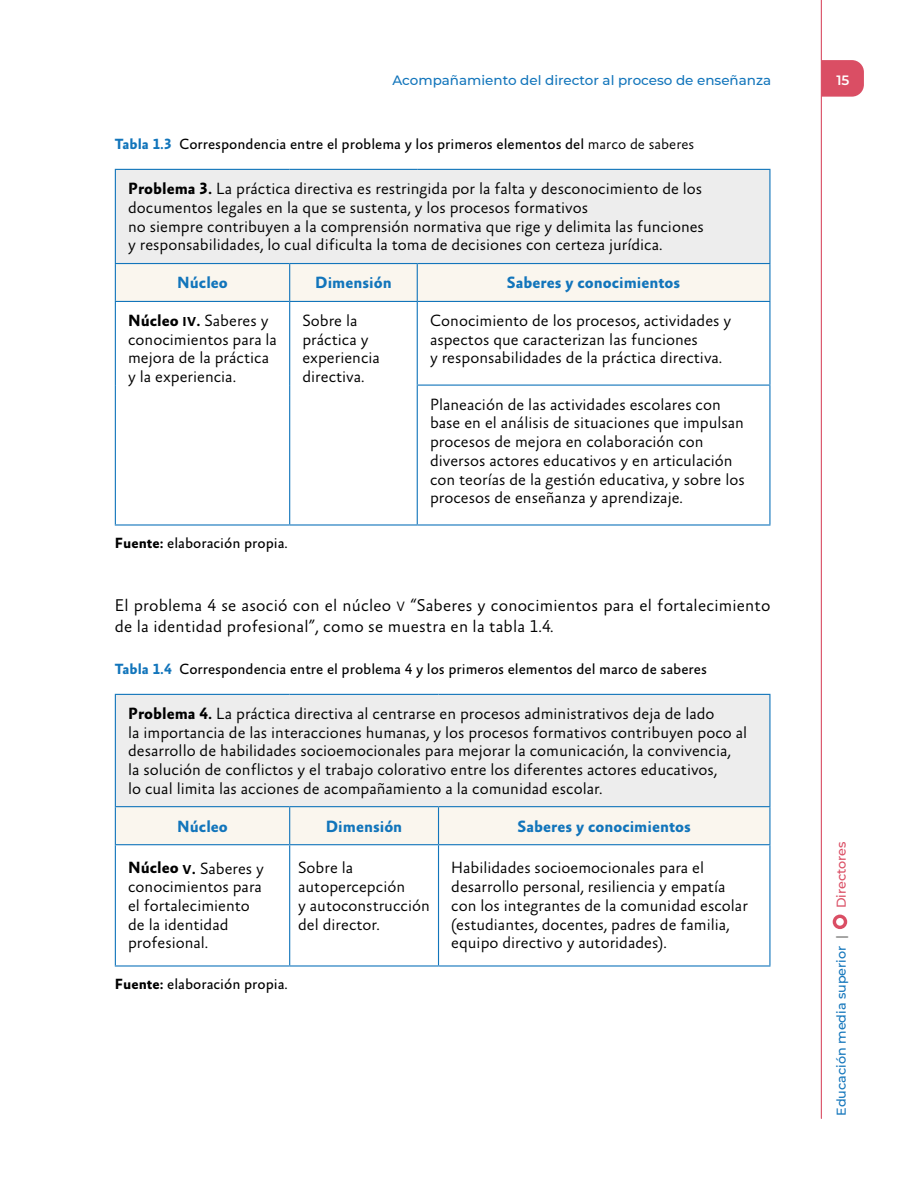
<style>
.page{position:relative;width:918px;height:1188px;background:#fff}
.page>*{position:absolute;margin:0;border:0;box-sizing:border-box;transform-origin:0 0}
.t1{font:300 17.25px/21px "Absara Sans TF";letter-spacing:.01em;color:#000}
.t2{font:300 16.5px/18.8px "Absara Sans TF";color:#000}
.t3{font:700 16.5px "Absara Sans TF";color:#1275bb}
.t4{font:15px "Absara Sans TF";color:#000}
.t5{font:500 13.5px "Montserrat";color:#1275bb}
.t6{font:600 13.5px "Montserrat";color:#fff}
.t7{font:500 12.75px "Montserrat";color:#1275bb}
.t8{font:500 12.75px "Montserrat";color:#da4e64}
.s1{font-weight:700;color:#1275bb}
.s2{font-weight:300}
.s3{font-weight:700}
.s4{font-weight:700;font-size:13.2px}
.s5{font-size:13.8px}
.s6{font-style:italic}
.s7{font-weight:700;color:#9d9d9c}
</style>
<div class="page">
<hr style="left:821px;top:0;width:1px;height:1118px;background:#da4e64">
<svg style="left:822px;top:60px;width:42px;height:37px;background:#db576c"></svg>
<svg style="left:833px;top:915px;width:14px;height:14px"></svg>
<div style="left:115px;top:169px;width:655px;height:95px;background:#ededed"></div>
<div style="left:116px;top:264px;width:653px;height:37px;background:#faf6ee"></div>
<hr style="left:115px;top:264px;width:1px;height:37px;background:#1275bb">
<hr style="left:289px;top:264px;width:1px;height:37px;background:#1275bb">
<hr style="left:417px;top:264px;width:1px;height:37px;background:#1275bb">
<hr style="left:769px;top:264px;width:1px;height:37px;background:#1275bb">
<hr style="left:115px;top:301px;width:175px;height:1px;background:#1275bb">
<hr style="left:115px;top:302px;width:1px;height:83px;background:#1275bb">
<hr style="left:290px;top:301px;width:127px;height:1px;background:#1275bb">
<hr style="left:289px;top:302px;width:1px;height:83px;background:#1275bb">
<hr style="left:417px;top:301px;width:353px;height:1px;background:#1275bb">
<hr style="left:417px;top:302px;width:1px;height:83px;background:#1275bb">
<hr style="left:769px;top:302px;width:1px;height:83px;background:#1275bb">
<hr style="left:115px;top:385px;width:1px;height:139px;background:#1275bb">
<hr style="left:289px;top:385px;width:1px;height:139px;background:#1275bb">
<hr style="left:417px;top:385px;width:353px;height:1px;background:#1275bb">
<hr style="left:417px;top:386px;width:1px;height:138px;background:#1275bb">
<hr style="left:769px;top:386px;width:1px;height:138px;background:#1275bb">
<hr style="left:115px;top:524px;width:175px;height:2px;background:#1275bb">
<hr style="left:290px;top:524px;width:127px;height:2px;background:#1275bb">
<hr style="left:417px;top:524px;width:353px;height:2px;background:#1275bb">
<hr style="left:115px;top:169px;width:175px;height:1px;background:#1275bb">
<hr style="left:115px;top:170px;width:1px;height:93px;background:#1275bb">
<hr style="left:290px;top:169px;width:127px;height:1px;background:#1275bb">
<hr style="left:417px;top:169px;width:353px;height:1px;background:#1275bb">
<hr style="left:769px;top:170px;width:1px;height:93px;background:#1275bb">
<hr style="left:115px;top:263px;width:175px;height:1px;background:#1275bb">
<hr style="left:290px;top:263px;width:127px;height:1px;background:#1275bb">
<hr style="left:417px;top:263px;width:353px;height:1px;background:#1275bb">
<div style="left:115px;top:694px;width:655px;height:113px;background:#ededed"></div>
<div style="left:116px;top:807px;width:653px;height:37px;background:#faf6ee"></div>
<hr style="left:115px;top:807px;width:1px;height:37px;background:#1275bb">
<hr style="left:289px;top:807px;width:1px;height:37px;background:#1275bb">
<hr style="left:438px;top:807px;width:1px;height:37px;background:#1275bb">
<hr style="left:769px;top:807px;width:1px;height:37px;background:#1275bb">
<hr style="left:115px;top:844px;width:175px;height:1px;background:#1275bb">
<hr style="left:115px;top:845px;width:1px;height:120px;background:#1275bb">
<hr style="left:290px;top:844px;width:149px;height:1px;background:#1275bb">
<hr style="left:289px;top:845px;width:1px;height:120px;background:#1275bb">
<hr style="left:439px;top:844px;width:331px;height:1px;background:#1275bb">
<hr style="left:438px;top:845px;width:1px;height:120px;background:#1275bb">
<hr style="left:769px;top:845px;width:1px;height:120px;background:#1275bb">
<hr style="left:115px;top:965px;width:175px;height:2px;background:#1275bb">
<hr style="left:290px;top:965px;width:149px;height:2px;background:#1275bb">
<hr style="left:439px;top:965px;width:331px;height:2px;background:#1275bb">
<hr style="left:115px;top:694px;width:175px;height:1px;background:#1275bb">
<hr style="left:115px;top:695px;width:1px;height:111px;background:#1275bb">
<hr style="left:290px;top:694px;width:149px;height:1px;background:#1275bb">
<hr style="left:439px;top:694px;width:331px;height:1px;background:#1275bb">
<hr style="left:769px;top:695px;width:1px;height:111px;background:#1275bb">
<hr style="left:115px;top:806px;width:175px;height:1px;background:#1275bb">
<hr style="left:290px;top:806px;width:149px;height:1px;background:#1275bb">
<hr style="left:439px;top:806px;width:331px;height:1px;background:#1275bb">
<p class="t5" style="left:392px;top:71px;width:380px">Acompañamiento del director al proceso de enseñanza</p>
<p class="t4" style="left:115px;top:136px;width:581px"><span class="s1">Tabla 1.3</span> Correspondencia entre el problema y los primeros elementos del <span class="s2">marco de saberes</span></p>
<p class="t2" style="left:128px;top:180px;width:577px"><span class="s3">Problema 3.</span> La práctica directiva es restringida por la falta y desconocimiento de los documentos legales en la que se sustenta, y los procesos formativos<br>no siempre contribuyen a la comprensión normativa que rige y delimita las funciones y responsabilidades, lo cual dificulta la toma de decisiones con certeza jurídica.</p>
<p class="t3" style="left:177px;top:274px;width:52px">Núcleo</p>
<p class="t3" style="left:315px;top:274px;width:78px">Dimensión</p>
<p class="t3" style="left:507px;top:274px;width:175px">Saberes y conocimientos</p>
<p class="t2" style="left:128px;top:312px;width:150px"><span class="s3">Núcleo</span> <span class="s4">IV</span><span class="s3">.</span> Saberes y conocimientos para la mejora de la práctica y la experiencia.</p>
<p class="t2" style="left:302px;top:312px;width:79px">Sobre la práctica y experiencia directiva.</p>
<p class="t2" style="left:430px;top:312px;width:303px">Conocimiento de los procesos, actividades y aspectos que caracterizan las funciones<br>y responsabilidades de la práctica directiva.</p>
<p class="t2" style="left:430px;top:395px;width:316px">Planeación de las actividades escolares con base en el análisis de situaciones que impulsan procesos de mejora en colaboración con diversos actores educativos y en articulación con teorías de la gestión educativa, y sobre los procesos de enseñanza y aprendizaje.</p>
<p class="t4" style="left:115px;top:535px;width:173px"><span class="s3">Fuente:</span> elaboración propia.</p>
<p class="t1" style="left:115px;top:595px;width:657px">El problema 4 se asoció con el núcleo <span class="s5">V</span> “Saberes y conocimientos para el fortalecimiento de la identidad profesional”, como se muestra en la tabla 1.4<span class="s6">.</span></p>
<p class="t4" style="left:115px;top:661px;width:594px"><span class="s1">Tabla 1.4</span> Correspondencia entre el problema 4 y los primeros elementos del marco de saberes</p>
<p class="t2" style="left:128px;top:705px;width:621px"><span class="s3">Problema 4.</span> La práctica directiva al centrarse en procesos administrativos deja de lado<br>la importancia de las interacciones humanas, y los procesos formativos contribuyen poco al desarrollo de habilidades socioemocionales para mejorar la comunicación, la convivencia,<br>la solución de conflictos y el trabajo colorativo entre los diferentes actores educativos,<br>lo cual limita las acciones de acompañamiento a la comunidad escolar.</p>
<p class="t3" style="left:177px;top:817px;width:52px">Núcleo</p>
<p class="t3" style="left:326px;top:817px;width:78px">Dimensión</p>
<p class="t3" style="left:518px;top:817px;width:175px">Saberes y conocimientos</p>
<p class="t2" style="left:128px;top:859px;width:137px"><span class="s3">Núcleo</span> <span class="s4">V</span><span class="s3">.</span> Saberes y conocimientos para el fortalecimiento de la identidad profesional.</p>
<p class="t2" style="left:298px;top:859px;width:133px">Sobre la autopercepción<br>y autoconstrucción del director.</p>
<p class="t2" style="left:451px;top:859px;width:298px">Habilidades socioemocionales para el desarrollo personal, resiliencia y empatía con los integrantes de la comunidad escolar (estudiantes, docentes, padres de familia, equipo directivo y autoridades).</p>
<p class="t4" style="left:115px;top:976px;width:173px"><span class="s3">Fuente:</span> elaboración propia.</p>
<p class="t6" style="left:836px;top:71px;width:15px">15</p>
<p class="t8" style="left:832px;top:908px;width:68px;rotate:-90deg">Directores</p>
<p class="t7" style="left:832px;top:1116px;width:182px;rotate:-90deg">Educación media superior <span class="s7">|</span></p>
</div>
